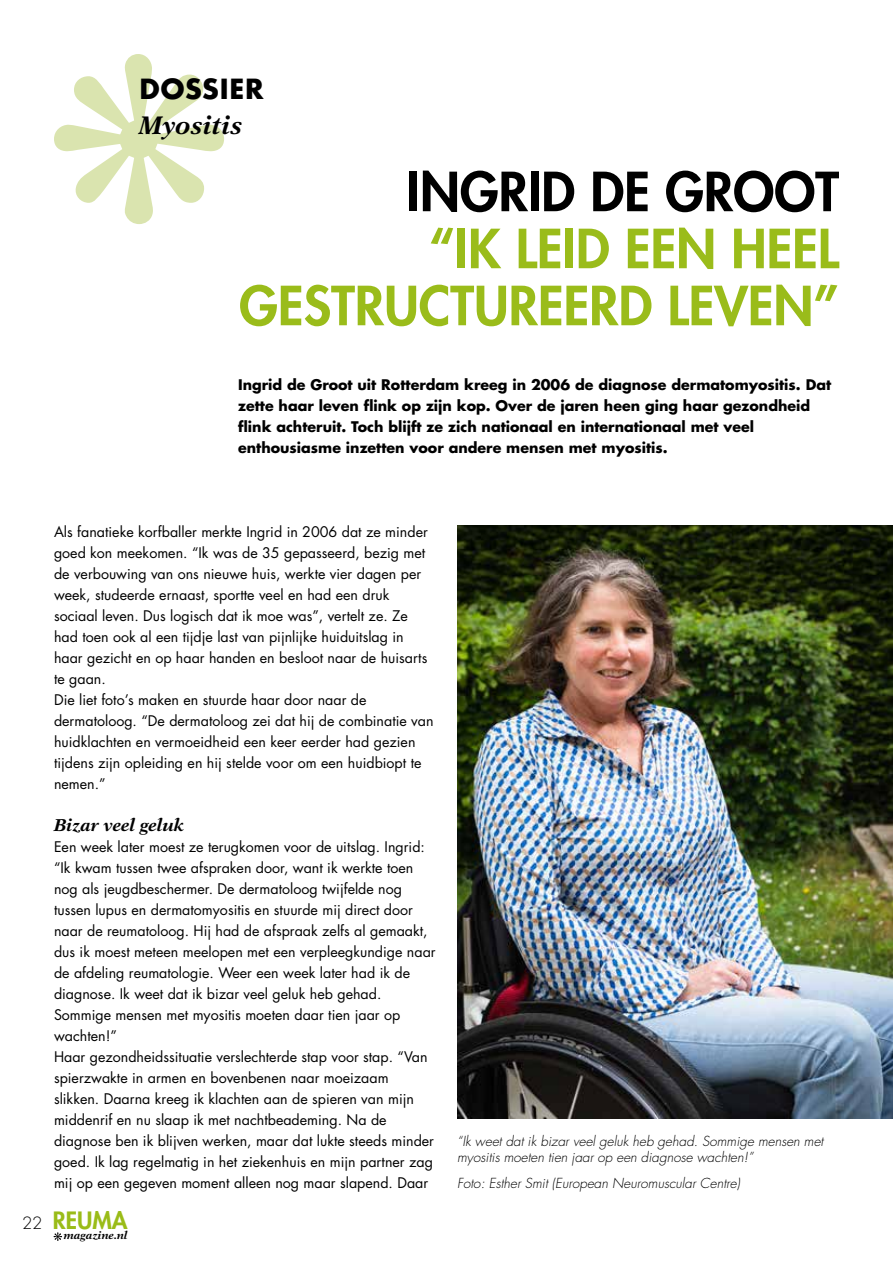
<style>
.page{position:relative;width:893px;height:1263px;background:#fff}
.page>*{position:absolute;margin:0;border:0;box-sizing:border-box;transform-origin:0 0}
.t1{font:800 52.5px/57px "Futura Std";color:#9abc1a;text-align:right}
.t2{font:800 52.5px "Futura Std";color:#000}
.t3{font:700 27px "Futura";color:#000}
.t4{font:italic 700 25.5px "New Aster LT Std";color:#000}
.t5{font:800 23.25px "Futura Std";color:#9abc18}
.t6{font:italic 700 17.25px "New Aster LT Std";color:#000}
.t7{font:14.25px/21px "Futura Std";color:#000}
.t8{font:700 14.25px/21px "Futura Std";color:#000}
.t9{font:italic 300 13.5px/16.2px "Futura Std";color:#000}
.t10{font:italic 700 10.8px "New Aster LT Std";color:#000}
.s1{font-weight:300;font-size:16.5px;color:#000}
</style>
<div class="page">
<svg style="left:54px;top:54px;width:170px;height:170px"></svg>
<svg style="left:54px;top:1232px;width:8px;height:9px"></svg>
<img style="left:457px;top:525px;width:436px;height:593px">
<h2 class="t3" style="left:139px;top:69px;width:126px">DOSSIER</h2>
<h3 class="t4" style="left:139px;top:110px;width:105px">Myositis</h3>
<h1 class="t2" style="left:407px;top:159px;width:434px">INGRID DE GROOT</h1>
<h1 class="t1" style="left:239px;top:220px;width:601px">“IK LEID EEN HEEL<br>GESTRUCTUREERD LEVEN”</h1>
<p class="t8" style="left:238px;top:374px;width:595px">Ingrid de Groot uit Rotterdam kreeg in 2006 de diagnose dermatomyositis. Dat zette haar leven flink op zijn kop. Over de jaren heen ging haar gezondheid flink achteruit. Toch blijft ze zich nationaal en internationaal met veel enthousiasme inzetten voor andere mensen met myositis.</p>
<p class="t7" style="left:54px;top:521px;width:381px">Als fanatieke korfballer merkte Ingrid in 2006 dat ze minder goed kon meekomen. “Ik was de 35 gepasseerd, bezig met de verbouwing van ons nieuwe huis, werkte vier dagen per week, studeerde ernaast, sportte veel en had een druk sociaal leven. Dus logisch dat ik moe was”, vertelt ze. Ze had toen ook al een tijdje last van pijnlijke huiduitslag in haar gezicht en op haar handen en besloot naar de huisarts te gaan.<br>Die liet foto’s maken en stuurde haar door naar de dermatoloog. “De dermatoloog zei dat hij de combinatie van huidklachten en vermoeidheid een keer eerder had gezien tijdens zijn opleiding en hij stelde voor om een huidbiopt te nemen.”</p>
<p class="t6" style="left:54px;top:815px;width:132px">Bizar veel geluk</p>
<p class="t7" style="left:54px;top:836px;width:383px">Een week later moest ze terugkomen voor de uitslag. Ingrid: “Ik kwam tussen twee afspraken door, want ik werkte toen nog als jeugdbeschermer. De dermatoloog twijfelde nog tussen lupus en dermatomyositis en stuurde mij direct door naar de reumatoloog. Hij had de afspraak zelfs al gemaakt, dus ik moest meteen meelopen met een verpleegkundige naar de afdeling reumatologie. Weer een week later had ik de diagnose. Ik weet dat ik bizar veel geluk heb gehad.<br>Sommige mensen met myositis moeten daar tien jaar op wachten!”<br>Haar gezondheidssituatie verslechterde stap voor stap. “Van spierzwakte in armen en bovenbenen naar moeizaam slikken. Daarna kreeg ik klachten aan de spieren van mijn middenrif en nu slaap ik met nachtbeademing. Na de diagnose ben ik blijven werken, maar dat lukte steeds minder goed. Ik lag regelmatig in het ziekenhuis en mijn partner zag mij op een gegeven moment alleen nog maar slapend. Daar</p>
<h3 class="t5" style="left:22px;top:1206px;width:107px"><span class="s1">22</span> REUMA</h3>
<p class="t10" style="left:64px;top:1229px;width:65px">magazine.nl</p>
<p class="t9" style="left:457px;top:1133px;width:368px">“Ik weet dat ik bizar veel geluk heb gehad. Sommige mensen met myositis moeten tien jaar op een diagnose wachten!”</p>
<p class="t9" style="left:457px;top:1175px;width:284px">Foto: Esther Smit (European Neuromuscular Centre)</p>
</div>
